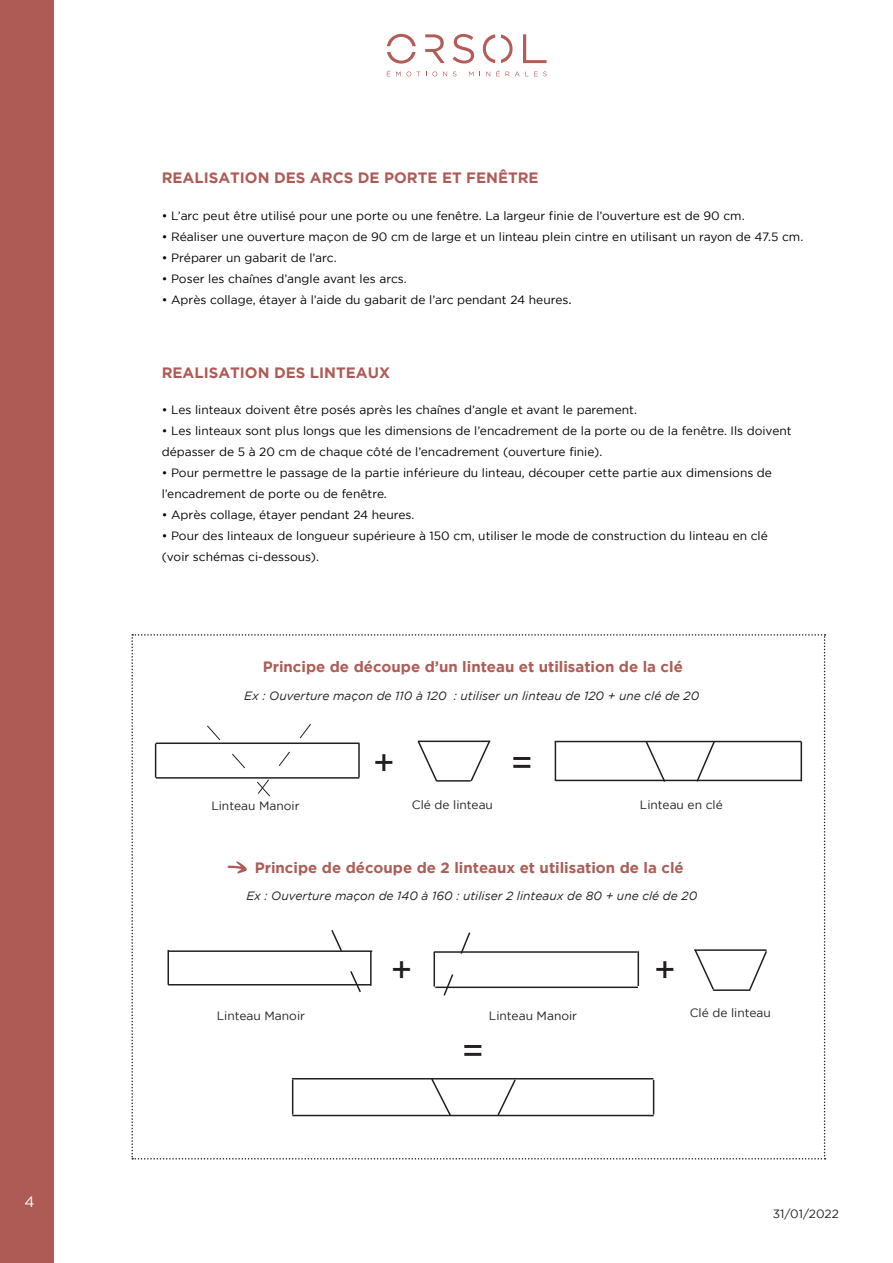
<style>
.page{position:relative;width:893px;height:1263px;background:#fff}
.page>*{position:absolute;margin:0;border:0;box-sizing:border-box;transform-origin:0 0}
.t1{font:36px "Arial";color:#231f20}
.t2{font:700 15px "Gotham";color:#ae5c55}
.t3{font:700 15px "Gotham";color:#ae5b56}
.t4{font:15px "Gotham";color:#fff}
.t5{font:12px/21px "Gotham";color:#000001}
.t6{font:italic 12px "Gotham";color:#231f20}
.t7{font:12px "Gotham";color:#231f20}
.s1{font-size:13.5px}
</style>
<div class="page">
<div style="left:0;top:0;width:54px;height:1263px;background:#ae5b56"></div>
<svg style="left:131px;top:634px;width:695px;height:525px"></svg>
<svg style="left:453px;top:34px;width:21px;height:30px"></svg>
<svg style="left:523px;top:34px;width:23px;height:29px"></svg>
<svg style="left:425px;top:34px;width:20px;height:29px"></svg>
<svg style="left:387px;top:34px;width:29px;height:12px"></svg>
<svg style="left:387px;top:52px;width:29px;height:12px"></svg>
<svg style="left:483px;top:34px;width:12px;height:29px"></svg>
<svg style="left:501px;top:34px;width:12px;height:29px"></svg>
<svg style="left:387px;top:70px;width:3px;height:6px"></svg>
<svg style="left:396px;top:71px;width:24px;height:5px"></svg>
<svg style="left:426px;top:71px;width:11px;height:5px"></svg>
<svg style="left:443px;top:72px;width:4px;height:4px"></svg>
<svg style="left:453px;top:71px;width:3px;height:5px"></svg>
<svg style="left:469px;top:72px;width:5px;height:4px"></svg>
<svg style="left:486px;top:72px;width:4px;height:4px"></svg>
<svg style="left:496px;top:70px;width:4px;height:6px"></svg>
<svg style="left:515px;top:72px;width:13px;height:4px"></svg>
<svg style="left:534px;top:71px;width:13px;height:5px"></svg>
<div style="left:218px;top:657px;width:509px;height:19px;background:#fff"></div>
<p class="t4" style="left:25px;top:1193px;width:12px">4</p>
<p class="t3" style="left:162px;top:169px;width:378px">REALISATION DES ARCS DE PORTE ET FENÊTRE</p>
<p class="t5" style="left:162px;top:205px;width:584px">• L’arc peut être utilisé pour une porte ou une fenêtre. La largeur finie de l’ouverture est de 90 cm.</p>
<p class="t5" style="left:162px;top:226px;width:643px">• Réaliser une ouverture maçon de 90 cm de large et un linteau plein cintre en utilisant un rayon de 47.5 cm.</p>
<p class="t5" style="left:162px;top:247px;width:176px">• Préparer un gabarit de l’arc.</p>
<p class="t5" style="left:162px;top:268px;width:247px">• Poser les chaînes d’angle avant les arcs.</p>
<p class="t5" style="left:162px;top:289px;width:412px">• Après collage, étayer à l’aide du gabarit de l’arc pendant 24 heures<span class="s1">.</span></p>
<p class="t3" style="left:162px;top:364px;width:230px">REALISATION DES LINTEAUX</p>
<p class="t5" style="left:162px;top:399px;width:477px">• Les linteaux doivent être posés après les chaînes d’angle et avant le parement.</p>
<p class="t5" style="left:162px;top:420px;width:631px">• Les linteaux sont plus longs que les dimensions de l’encadrement de la porte ou de la fenêtre. Ils doivent dépasser de 5 à 20 cm de chaque côté de l’encadrement (ouverture finie).</p>
<p class="t5" style="left:162px;top:462px;width:612px">• Pour permettre le passage de la partie inférieure du linteau, découper cette partie aux dimensions de l’encadrement de porte ou de fenêtre.</p>
<p class="t5" style="left:162px;top:504px;width:254px">• Après collage, étayer pendant 24 heures.</p>
<p class="t5" style="left:162px;top:525px;width:608px">• Pour des linteaux de longueur supérieure à 150 cm, utiliser le mode de construction du linteau en clé (voir schémas ci-dessous).</p>
<p class="t2" style="left:263px;top:658px;width:422px">Principe de découpe d’un linteau et utilisation de la clé</p>
<p class="t6" style="left:244px;top:689px;width:456px">Ex : Ouverture maçon de 110 à 120 : utiliser un linteau de 120 + une clé de 20</p>
<h1 class="t1" style="left:374px;top:738px;width:23px">+</h1>
<h1 class="t1" style="left:511px;top:738px;width:23px">=</h1>
<p class="t7" style="left:211px;top:799px;width:90px">Linteau Manoir</p>
<p class="t7" style="left:412px;top:798px;width:83px">Clé de linteau</p>
<p class="t7" style="left:640px;top:798px;width:84px">Linteau en clé</p>
<p class="t2" style="left:255px;top:859px;width:430px">Principe de découpe de 2 linteaux et utilisation de la clé</p>
<p class="t6" style="left:246px;top:889px;width:452px">Ex : Ouverture maçon de 140 à 160 : utiliser 2 linteaux de 80 + une clé de 20</p>
<h1 class="t1" style="left:391px;top:944px;width:23px">+</h1>
<h1 class="t1" style="left:655px;top:944px;width:23px">+</h1>
<p class="t7" style="left:217px;top:1009px;width:90px">Linteau Manoir</p>
<p class="t7" style="left:489px;top:1009px;width:90px">Linteau Manoir</p>
<p class="t7" style="left:690px;top:1006px;width:83px">Clé de linteau</p>
<h1 class="t1" style="left:462px;top:1025px;width:23px">=</h1>
<p class="t7" style="left:773px;top:1207px;width:68px">31/01/2022</p>
</div>
